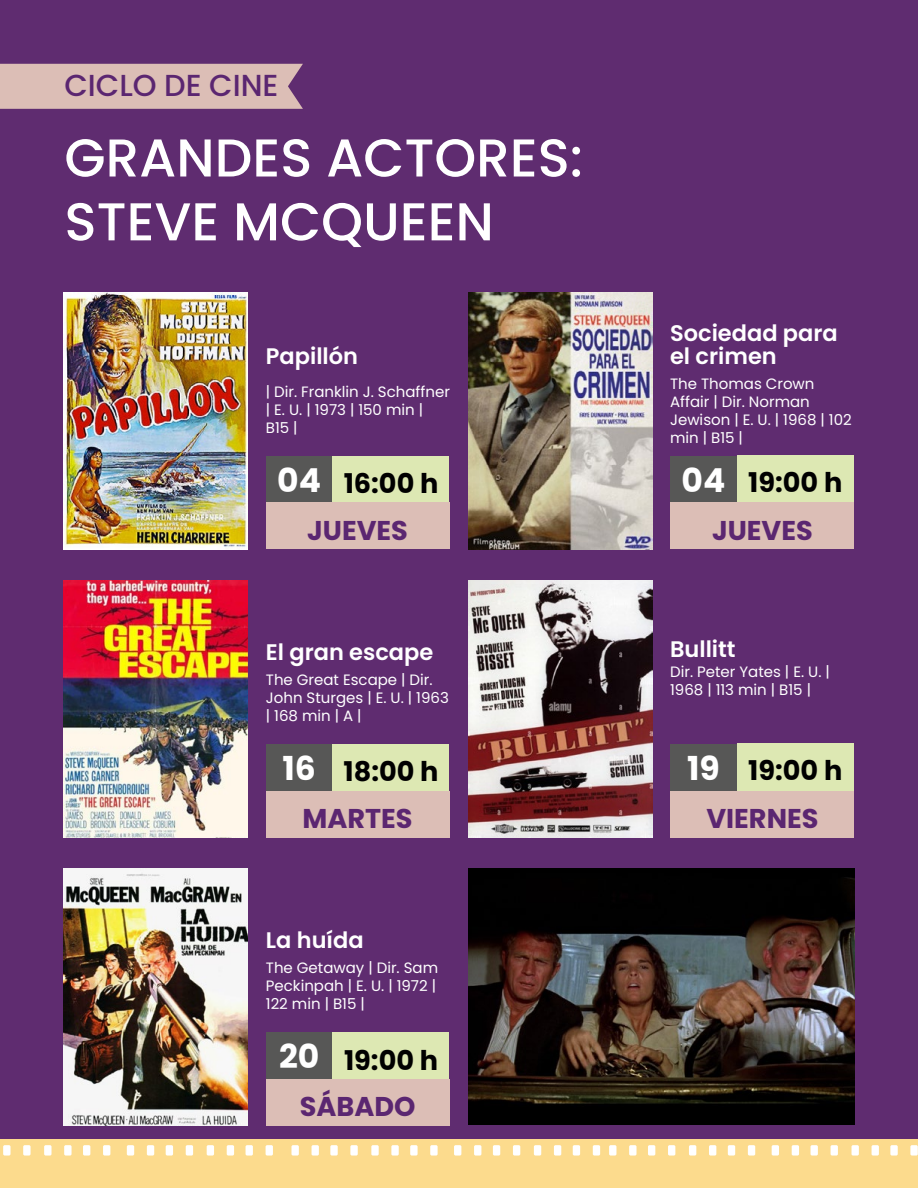
<style>
.page{position:relative;width:918px;height:1188px;background:#fff}
.page>*{position:absolute;margin:0;border:0;box-sizing:border-box;transform-origin:0 0}
.t1{font:500 53.25px/63.9px "Poppins";color:#fff}
.t2{font:700 33px "Poppins";color:#fff}
.t3{font:500 30.3px "Poppins";color:#5b2671}
.t4{font:700 27.15px "Poppins";color:#5b2671}
.t5{font:700 27.15px "Poppins";color:#000}
.t6{font:600 22.5px/22.5px "Poppins";color:#fff}
.t7{font:15px/18px "Poppins";color:#fff}
</style>
<div class="page">
<div style="left:0;top:1px;width:918px;height:1177px;background:#5f2c70"></div>
<div style="left:0;top:1140px;width:918px;height:48px;background:#fcdb8d"></div>
<div style="left:910px;top:1145px;width:8px;height:11px;background:#fff;border-radius:2px"></div>
<div style="left:890px;top:1145px;width:8px;height:11px;background:#fff;border-radius:2px"></div>
<div style="left:872px;top:1145px;width:7px;height:11px;background:#fff;border-radius:2px"></div>
<div style="left:852px;top:1145px;width:7px;height:11px;background:#fff;border-radius:2px"></div>
<div style="left:831px;top:1145px;width:7px;height:11px;background:#fff;border-radius:2px"></div>
<div style="left:811px;top:1145px;width:7px;height:11px;background:#fff;border-radius:2px"></div>
<div style="left:792px;top:1145px;width:7px;height:11px;background:#fff;border-radius:2px"></div>
<div style="left:772px;top:1145px;width:7px;height:11px;background:#fff;border-radius:2px"></div>
<div style="left:748px;top:1145px;width:7px;height:11px;background:#fff;border-radius:2px"></div>
<div style="left:728px;top:1145px;width:7px;height:11px;background:#fff;border-radius:2px"></div>
<div style="left:709px;top:1145px;width:7px;height:11px;background:#fff;border-radius:2px"></div>
<div style="left:689px;top:1145px;width:7px;height:11px;background:#fff;border-radius:2px"></div>
<div style="left:668px;top:1145px;width:7px;height:11px;background:#fff;border-radius:2px"></div>
<div style="left:648px;top:1145px;width:7px;height:11px;background:#fff;border-radius:2px"></div>
<div style="left:629px;top:1145px;width:8px;height:11px;background:#fff;border-radius:2px"></div>
<div style="left:609px;top:1145px;width:7px;height:11px;background:#fff;border-radius:2px"></div>
<div style="left:593px;top:1145px;width:7px;height:11px;background:#fff;border-radius:2px"></div>
<div style="left:573px;top:1145px;width:7px;height:11px;background:#fff;border-radius:2px"></div>
<div style="left:554px;top:1145px;width:7px;height:11px;background:#fff;border-radius:2px"></div>
<div style="left:534px;top:1145px;width:7px;height:11px;background:#fff;border-radius:2px"></div>
<div style="left:513px;top:1145px;width:7px;height:11px;background:#fff;border-radius:2px"></div>
<div style="left:493px;top:1145px;width:7px;height:11px;background:#fff;border-radius:2px"></div>
<div style="left:474px;top:1145px;width:7px;height:11px;background:#fff;border-radius:2px"></div>
<div style="left:454px;top:1145px;width:7px;height:11px;background:#fff;border-radius:2px"></div>
<div style="left:430px;top:1145px;width:8px;height:11px;background:#fff;border-radius:2px"></div>
<div style="left:410px;top:1145px;width:8px;height:11px;background:#fff;border-radius:2px"></div>
<div style="left:391px;top:1145px;width:8px;height:11px;background:#fff;border-radius:2px"></div>
<div style="left:371px;top:1145px;width:8px;height:11px;background:#fff;border-radius:2px"></div>
<div style="left:350px;top:1145px;width:8px;height:11px;background:#fff;border-radius:2px"></div>
<div style="left:330px;top:1145px;width:8px;height:11px;background:#fff;border-radius:2px"></div>
<div style="left:312px;top:1145px;width:7px;height:11px;background:#fff;border-radius:2px"></div>
<div style="left:291px;top:1145px;width:8px;height:11px;background:#fff;border-radius:2px"></div>
<div style="left:266px;top:1145px;width:7px;height:11px;background:#fff;border-radius:2px"></div>
<div style="left:246px;top:1145px;width:7px;height:11px;background:#fff;border-radius:2px"></div>
<div style="left:227px;top:1145px;width:7px;height:11px;background:#fff;border-radius:2px"></div>
<div style="left:207px;top:1145px;width:7px;height:11px;background:#fff;border-radius:2px"></div>
<div style="left:186px;top:1145px;width:7px;height:11px;background:#fff;border-radius:2px"></div>
<div style="left:166px;top:1145px;width:7px;height:11px;background:#fff;border-radius:2px"></div>
<div style="left:147px;top:1145px;width:7px;height:11px;background:#fff;border-radius:2px"></div>
<div style="left:127px;top:1145px;width:7px;height:11px;background:#fff;border-radius:2px"></div>
<div style="left:103px;top:1145px;width:7px;height:11px;background:#fff;border-radius:2px"></div>
<div style="left:83px;top:1145px;width:7px;height:11px;background:#fff;border-radius:2px"></div>
<div style="left:64px;top:1145px;width:8px;height:11px;background:#fff;border-radius:2px"></div>
<div style="left:44px;top:1145px;width:8px;height:11px;background:#fff;border-radius:2px"></div>
<div style="left:23px;top:1145px;width:8px;height:11px;background:#fff;border-radius:2px"></div>
<div style="left:3px;top:1145px;width:8px;height:11px;background:#fff;border-radius:2px"></div>
<div style="left:266px;top:744px;width:67px;height:47px;background:#575756"></div>
<div style="left:333px;top:744px;width:116px;height:47px;background:#dde8b3"></div>
<div style="left:266px;top:791px;width:183px;height:46px;background:#dcbeb6"></div>
<div style="left:0;top:64px;width:303px;height:45px;background:#dcbeb6"></div>
<div style="left:266px;top:456px;width:67px;height:47px;background:#575756"></div>
<div style="left:333px;top:456px;width:116px;height:47px;background:#dde8b3"></div>
<div style="left:266px;top:503px;width:183px;height:46px;background:#dcbeb6"></div>
<img style="left:64px;top:292px;width:184px;height:257px">
<img style="left:64px;top:580px;width:184px;height:257px">
<div style="left:670px;top:456px;width:67px;height:47px;background:#575756"></div>
<div style="left:737px;top:455px;width:117px;height:48px;background:#dde8b3"></div>
<div style="left:670px;top:503px;width:184px;height:46px;background:#dcbeb6"></div>
<img style="left:468px;top:292px;width:184px;height:257px">
<div style="left:670px;top:744px;width:67px;height:47px;background:#575756"></div>
<div style="left:737px;top:743px;width:117px;height:48px;background:#dde8b3"></div>
<div style="left:670px;top:791px;width:184px;height:46px;background:#dcbeb6"></div>
<img style="left:468px;top:580px;width:184px;height:257px">
<img style="left:64px;top:868px;width:184px;height:257px">
<div style="left:266px;top:1032px;width:67px;height:47px;background:#575756"></div>
<div style="left:333px;top:1032px;width:116px;height:47px;background:#dde8b3"></div>
<div style="left:266px;top:1079px;width:183px;height:46px;background:#dcbeb6"></div>
<img style="left:468px;top:868px;width:386px;height:257px">
<h3 class="t3" style="left:64px;top:67px;width:216px">CICLO DE CINE</h3>
<h1 class="t1" style="left:64px;top:126px;width:520px">GRANDES ACTORES:<br>STEVE MCQUEEN</h1>
<h3 class="t6" style="left:266px;top:345px;width:94px">Papillón</h3>
<p class="t7" style="left:266px;top:383px;width:186px">| Dir. Franklin J. Schaffner | E. U. | 1973 | 150 min |<br>B15 |</p>
<h2 class="t2" style="left:277px;top:461px;width:45px">04</h2>
<h3 class="t4" style="left:307px;top:515px;width:102px">JUEVES</h3>
<h3 class="t5" style="left:344px;top:468px;width:96px">16:00 h</h3>
<h3 class="t6" style="left:266px;top:641px;width:169px">El gran escape</h3>
<p class="t7" style="left:266px;top:671px;width:184px">The Great Escape | Dir.<br>John Sturges | E. U. | 1963 | 168 min | A |</p>
<h2 class="t2" style="left:283px;top:749px;width:35px">16</h2>
<h3 class="t4" style="left:303px;top:803px;width:112px">MARTES</h3>
<h3 class="t5" style="left:344px;top:756px;width:96px">18:00 h</h3>
<h3 class="t6" style="left:266px;top:929px;width:99px">La huída</h3>
<p class="t7" style="left:266px;top:959px;width:174px">The Getaway | Dir. Sam<br>Peckinpah | E. U. | 1972 |<br>122 min | B15 |</p>
<h2 class="t2" style="left:279px;top:1037px;width:42px">20</h2>
<h3 class="t4" style="left:300px;top:1091px;width:117px">SÁBADO</h3>
<h3 class="t5" style="left:344px;top:1044px;width:96px">19:00 h</h3>
<h3 class="t6" style="left:670px;top:322px;width:169px">Sociedad para el crimen</h3>
<p class="t7" style="left:670px;top:375px;width:183px">The Thomas Crown<br>Affair | Dir. Norman<br>Jewison | E. U. | 1968 | 102 min | B15 |</p>
<h2 class="t2" style="left:682px;top:461px;width:45px">04</h2>
<h3 class="t4" style="left:712px;top:515px;width:102px">JUEVES</h3>
<h3 class="t5" style="left:748px;top:466px;width:96px">19:00 h</h3>
<h3 class="t6" style="left:670px;top:638px;width:67px">Bullitt</h3>
<p class="t7" style="left:670px;top:663px;width:161px">Dir. Peter Yates | E. U. |<br>1968 | 113 min | B15 |</p>
<h2 class="t2" style="left:687px;top:749px;width:34px">19</h2>
<h3 class="t4" style="left:706px;top:803px;width:114px">VIERNES</h3>
<h3 class="t5" style="left:748px;top:754px;width:96px">19:00 h</h3>
</div>
